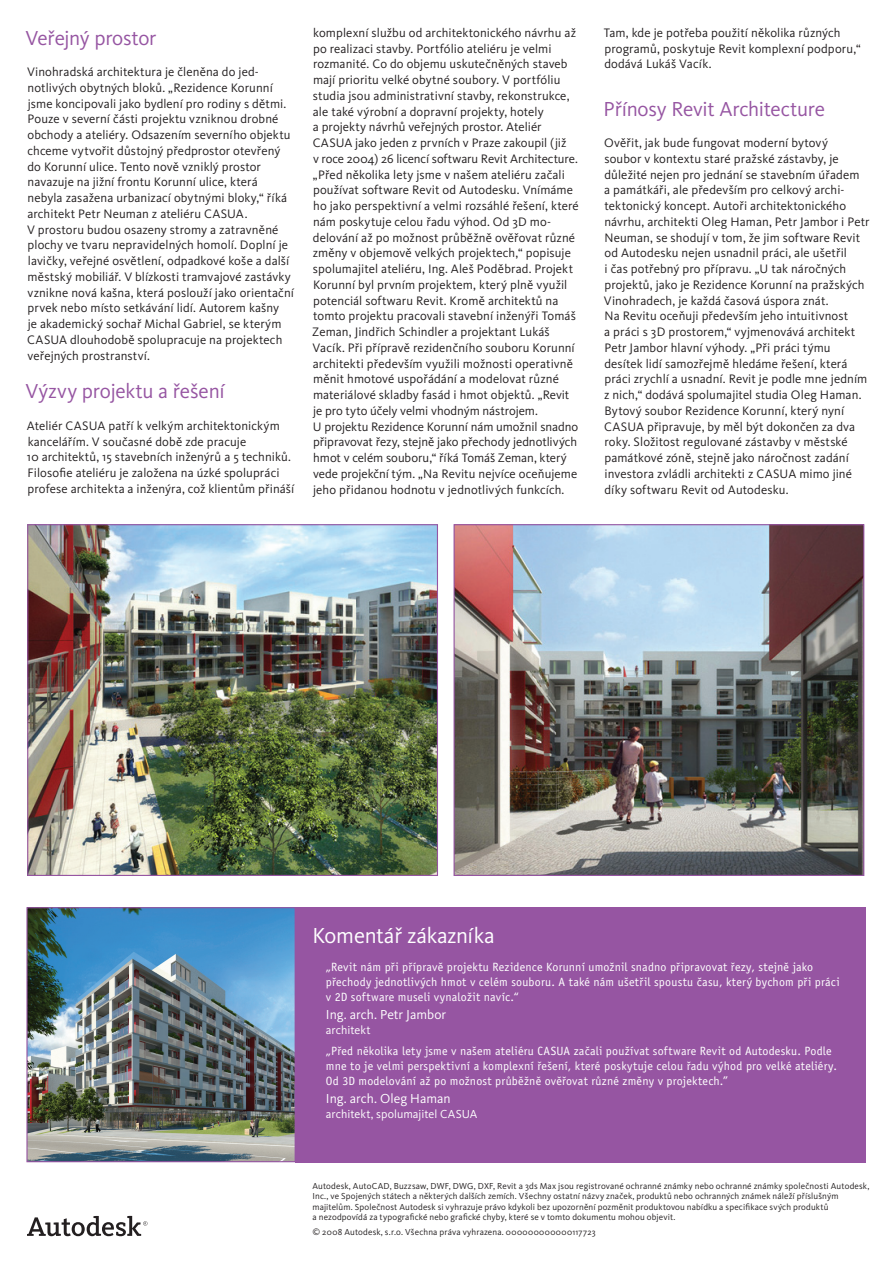
<style>
.page{position:relative;width:893px;height:1263px;background:#fff}
.page>*{position:absolute;margin:0;border:0;box-sizing:border-box;transform-origin:0 0}
.t1{font:22.5px "Kievit Pro";letter-spacing:-.01em;color:#fff}
.t2{font:21px "Kievit Pro";letter-spacing:-.01em;color:#9655a2}
.t3{font:13.5px "Kievit Pro";color:#fff}
.t4{font:12.75px/15.8px "Kievit Pro";letter-spacing:.005em;color:#231f20}
.t5{font:12px/15px "Officina Sans CE";letter-spacing:.015em;color:#fff}
.t6{font:12px "Kievit Pro";color:#fff}
.t7{font:9px/10.5px "Kievit Pro";letter-spacing:.015em;color:#231f20}
</style>
<div class="page">
<img style="left:29px;top:526px;width:407px;height:348px">
<div style="left:27px;top:524px;width:411px;height:352px;border:1px solid #9655a2"></div>
<img style="left:455px;top:526px;width:407px;height:348px">
<div style="left:453px;top:524px;width:411px;height:352px;border:1px solid #9655a2"></div>
<img style="left:28px;top:909px;width:266px;height:251px">
<div style="left:26px;top:907px;width:270px;height:255px;border:1px solid #9655a2"></div>
<div style="left:295px;top:907px;width:571px;height:255px;background:#9655a2"></div>
<svg style="left:27px;top:1216px;width:120px;height:20px"></svg>
<h2 class="t2" style="left:26px;top:29px;width:132px">Veřejný prostor</h2>
<p class="t4" style="left:27px;top:65px;width:268px">Vinohradská architektura je členěna do jed&shy;notlivých obytných bloků. „Rezidence Korunní jsme koncipovali jako bydlení pro rodiny s dětmi.<br>Pouze v severní části projektu vzniknou drobné obchody a ateliéry. Odsazením severního objektu chceme vytvořit důstojný předprostor otevřený do Korunní ulice. Tento nově vzniklý prostor navazuje na jižní frontu Korunní ulice, která nebyla zasažena urbanizací obytnými bloky,“ říká architekt Petr Neuman z ateliéru CASUA.<br>V prostoru budou osazeny stromy a zatravněné plochy ve tvaru nepravidelných homolí. Doplní je lavičky, veřejné osvětlení, odpadkové koše a další městský mobiliář. V blízkosti tramvajové zastávky vznikne nová kašna, která poslouží jako orientační prvek nebo místo setkávání lidí. Autorem kašny<br>je akademický sochař Michal Gabriel, se kterým CASUA dlouhodobě spolupracuje na projektech veřejných prostranství.</p>
<h2 class="t2" style="left:26px;top:383px;width:201px">Výzvy projektu a řešení</h2>
<p class="t4" style="left:27px;top:419px;width:269px">Ateliér CASUA patří k velkým architektonickým kancelářím. V současné době zde pracuje<br>10 architektů, 15 stavebních inženýrů a 5 techniků.<br>Filosofie ateliéru je založena na úzké spolupráci profese architekta a inženýra, což klientům přináší</p>
<p class="t4" style="left:312px;top:26px;width:268px">komplexní službu od architektonického návrhu až po realizaci stavby. Portfólio ateliéru je velmi rozmanité. Co do objemu uskutečněných staveb mají prioritu velké obytné soubory. V portfóliu studia jsou administrativní stavby, rekonstrukce, ale také výrobní a dopravní projekty, hotely<br>a projekty návrhů veřejných prostor. Ateliér CASUA jako jeden z prvních v Praze zakoupil (již<br>v roce 2004) 26 licencí softwaru Revit Architecture. „Před několika lety jsme v našem ateliéru začali používat software Revit od Autodesku. Vnímáme ho jako perspektivní a velmi rozsáhlé řešení, které nám poskytuje celou řadu výhod. Od 3D mo&shy;delování až po možnost průběžně ověřovat různé změny v objemově velkých projektech,“ popisuje spolumajitel ateliéru, Ing. Aleš Poděbrad. Projekt Korunní byl prvním projektem, který plně využil potenciál softwaru Revit. Kromě architektů na tomto projektu pracovali stavební inženýři Tomáš Zeman, Jindřich Schindler a projektant Lukáš Vacík. Při přípravě rezidenčního souboru Korunní architekti především využili možnosti operativně měnit hmotové uspořádání a modelovat různé materiálové skladby fasád i hmot objektů. „Revit je pro tyto účely velmi vhodným nástrojem.<br>U projektu Rezidence Korunní nám umožnil snadno připravovat řezy, stejně jako přechody jednotlivých hmot v celém souboru,“ říká Tomáš Zeman, který vede projekční tým. „Na Revitu nejvíce oceňujeme jeho přidanou hodnotu v jednotlivých funkcích.</p>
<p class="t4" style="left:604px;top:26px;width:258px">Tam, kde je potřeba použití několika různých programů, poskytuje Revit komplexní podporu,“ dodává Lukáš Vacík.</p>
<h2 class="t2" style="left:604px;top:101px;width:223px">Přínosy Revit Architecture</h2>
<p class="t4" style="left:604px;top:136px;width:267px">Ověřit, jak bude fungovat moderní bytový<br>soubor v kontextu staré pražské zástavby, je důležité nejen pro jednání se stavebním úřadem<br>a památkáři, ale především pro celkový archi&shy;tektonický koncept. Autoři architektonického návrhu, architekti Oleg Haman, Petr Jambor i Petr Neuman, se shodují v tom, že jim software Revit od Autodesku nejen usnadnil práci, ale ušetřil<br>i čas potřebný pro přípravu. „U tak náročných projektů, jako je Rezidence Korunní na pražských Vinohradech, je každá časová úspora znát.<br>Na Revitu oceňuji především jeho intuitivnost<br>a práci s 3D prostorem,“ vyjmenovává architekt Petr Jambor hlavní výhody. „Při práci týmu desítek lidí samozřejmě hledáme řešení, která práci zrychlí a usnadní. Revit je podle mne jedním z nich,“ dodává spolumajitel studia Oleg Haman.<br>Bytový soubor Rezidence Korunní, který nyní CASUA připravuje, by měl být dokončen za dva roky. Složitost regulované zástavby v městské památkové zóně, stejně jako náročnost zadání investora zvládli architekti z CASUA mimo jiné díky softwaru Revit od Autodesku.</p>
<h1 class="t1" style="left:312px;top:927px;width:184px">Komentář zákazníka</h1>
<p class="t5" style="left:326px;top:961px;width:515px">„Revit nám při přípravě projektu Rezidence Korunní umožnil snadno připravovat řezy, stejně jako přechody jednotlivých hmot v celém souboru. A také nám ušetřil spoustu času, který bychom při práci v 2D software museli vynaložit navíc.“</p>
<p class="t3" style="left:326px;top:1010px;width:122px">Ing. arch. Petr Jambor</p>
<p class="t6" style="left:326px;top:1026px;width:46px">architekt</p>
<p class="t5" style="left:326px;top:1045px;width:512px">„Před několika lety jsme v našem ateliéru CASUA začali používat software Revit od Autodesku. Podle mne to je velmi perspektivní a komplexní řešení, které poskytuje celou řadu výhod pro velké ateliéry.<br>Od 3D modelování až po možnost průběžně ověřovat různé změny v projektech.”</p>
<p class="t3" style="left:326px;top:1094px;width:126px">Ing. arch. Oleg Haman</p>
<p class="t6" style="left:326px;top:1110px;width:153px">architekt, spolumajitel CASUA</p>
<p class="t7" style="left:312px;top:1181px;width:558px">Autodesk, AutoCAD, Buzzsaw, DWF, DWG, DXF, Revit a 3ds Max jsou registrované ochranné známky nebo ochranné známky společnosti Autodesk, Inc., ve Spojených státech a některých dalších zemích. Všechny ostatní názvy značek, produktů nebo ochranných známek náleží příslušným majitelům. Společnost Autodesk si vyhrazuje právo kdykoli bez upozornění pozměnit produktovou nabídku a specifikace svých produktů<br>a nezodpovídá za typografické nebo grafické chyby, které se v tomto dokumentu mohou objevit.</p>
<p class="t7" style="left:312px;top:1228px;width:285px">© 2008 Autodesk, s.r.o. Všechna práva vyhrazena. 000000000000117723</p>
</div>
